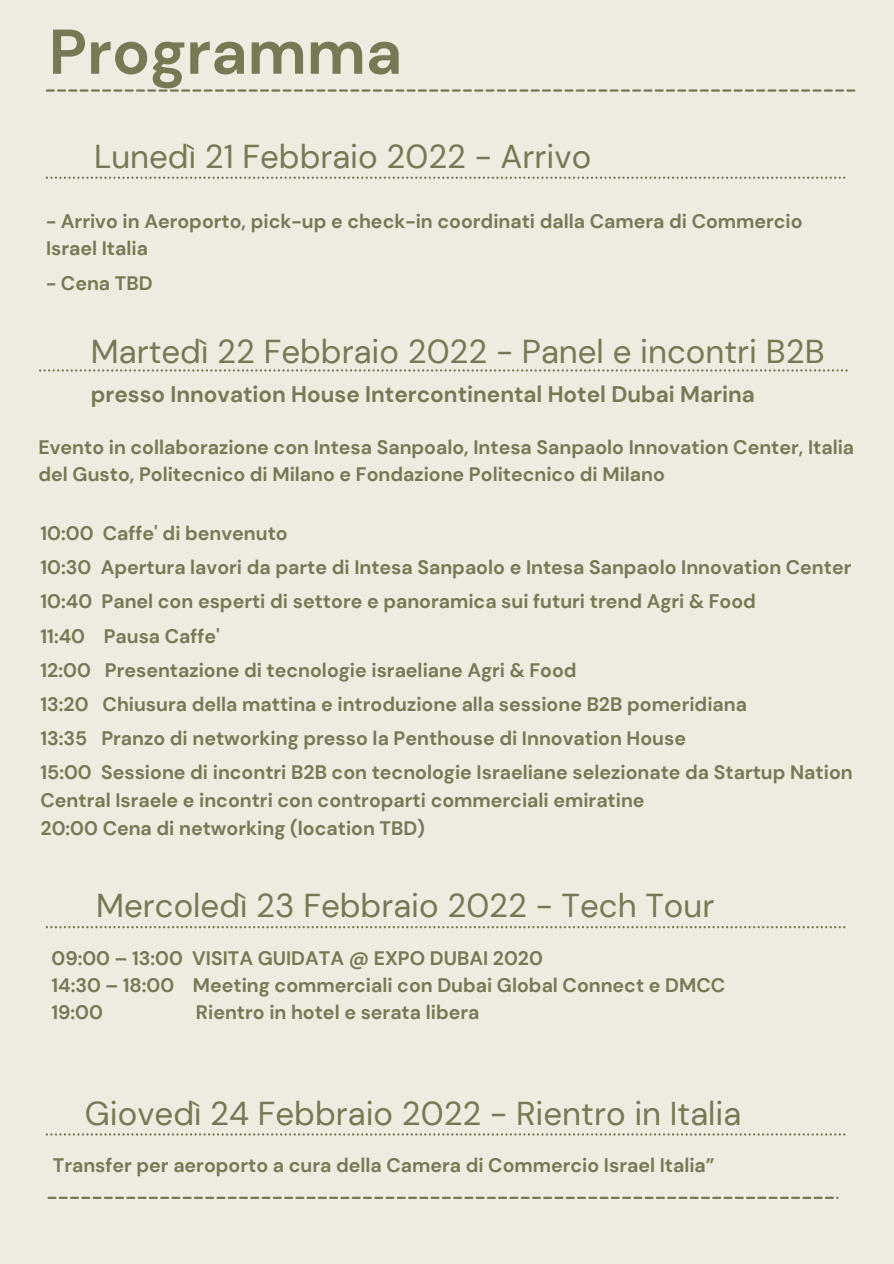
<style>
.page{position:relative;width:894px;height:1264px;background:#fff}
.page>*{position:absolute;margin:0;border:0;box-sizing:border-box;transform-origin:0 0}
.t1{font:700 63px "DM Sans";color:#777854}
.t2{font:33px "DM Sans";color:#777854}
.t3{font:700 22.5px "DM Sans";color:#777854}
.t4{font:700 19.5px/27.8px "DM Sans";color:#777854}
</style>
<div class="page">
<div style="left:0;top:0;width:893px;height:1263px;background:#efebe0"></div>
<svg style="left:46px;top:89px;width:809px;height:3px"></svg>
<svg style="left:39px;top:369px;width:808px;height:2px"></svg>
<svg style="left:46px;top:177px;width:799px;height:2px"></svg>
<svg style="left:46px;top:926px;width:799px;height:2px"></svg>
<svg style="left:46px;top:1133px;width:799px;height:2px"></svg>
<svg style="left:47px;top:1196px;width:791px;height:2px"></svg>
<p class="t1" style="left:49px;top:11px;width:355px">Programma</p>
<p class="t2" style="left:94px;top:135px;width:498px">Lunedì 21 Febbraio 2022 - Arrivo</p>
<p class="t4" style="left:46px;top:207px;width:758px">- Arrivo in Aeroporto, pick-up e check-in coordinati dalla Camera di Commercio<br>Israel Italia</p>
<p class="t4" style="left:46px;top:269px;width:108px">- Cena TBD</p>
<p class="t2" style="left:91px;top:330px;width:735px">Martedì 22 Febbraio 2022 - Panel e incontri B2B</p>
<p class="t3" style="left:91px;top:380px;width:665px">presso Innovation House Intercontinental Hotel Dubai Marina</p>
<p class="t4" style="left:38px;top:433px;width:817px;line-height:27px">Evento in collaborazione con Intesa Sanpoalo, Intesa Sanpaolo Innovation Center, Italia del Gusto, Politecnico di Milano e Fondazione Politecnico di Milano</p>
<p class="t4" style="left:41px;top:519px;width:249px">10:00 Caffe' di benvenuto</p>
<p class="t4" style="left:41px;top:553px;width:812px">10:30 Apertura lavori da parte di Intesa Sanpaolo e Intesa Sanpaolo Innovation Center</p>
<p class="t4" style="left:41px;top:588px;width:716px">10:40 Panel con esperti di settore e panoramica sui futuri trend Agri &amp; Food</p>
<p class="t4" style="left:41px;top:622px;width:181px">11:40 Pausa Caffe'</p>
<p class="t4" style="left:41px;top:656px;width:537px">12:00 Presentazione di tecnologie israeliane Agri &amp; Food</p>
<p class="t4" style="left:41px;top:690px;width:707px">13:20 Chiusura della mattina e introduzione alla sessione B2B pomeridiana</p>
<p class="t4" style="left:41px;top:724px;width:646px">13:35 Pranzo di networking presso la Penthouse di Innovation House</p>
<p class="t4" style="left:41px;top:758px;width:813px">15:00 Sessione di incontri B2B con tecnologie Israeliane selezionate da Startup Nation<br>Central Israele e incontri con controparti commerciali emiratine</p>
<p class="t4" style="left:41px;top:814px;width:386px">20:00 Cena di networking (location TBD)</p>
<p class="t2" style="left:96px;top:884px;width:619px">Mercoledì 23 Febbraio 2022 - Tech Tour</p>
<p class="t4" style="left:51px;top:944px;width:493px">09:00 – 13:00 VISITA GUIDATA @ EXPO DUBAI 2020</p>
<p class="t4" style="left:51px;top:971px;width:675px">14:30 – 18:00 Meeting commerciali con Dubai Global Connect e DMCC</p>
<p class="t4" style="left:51px;top:998px;width:53px">19:00</p>
<p class="t4" style="left:196px;top:998px;width:285px">Rientro in hotel e serata libera</p>
<p class="t2" style="left:85px;top:1091px;width:657px">Giovedì 24 Febbraio 2022 - Rientro in Italia</p>
<p class="t4" style="left:53px;top:1151px;width:663px">Transfer per aeroporto a cura della Camera di Commercio Israel Italia”</p>
</div>
